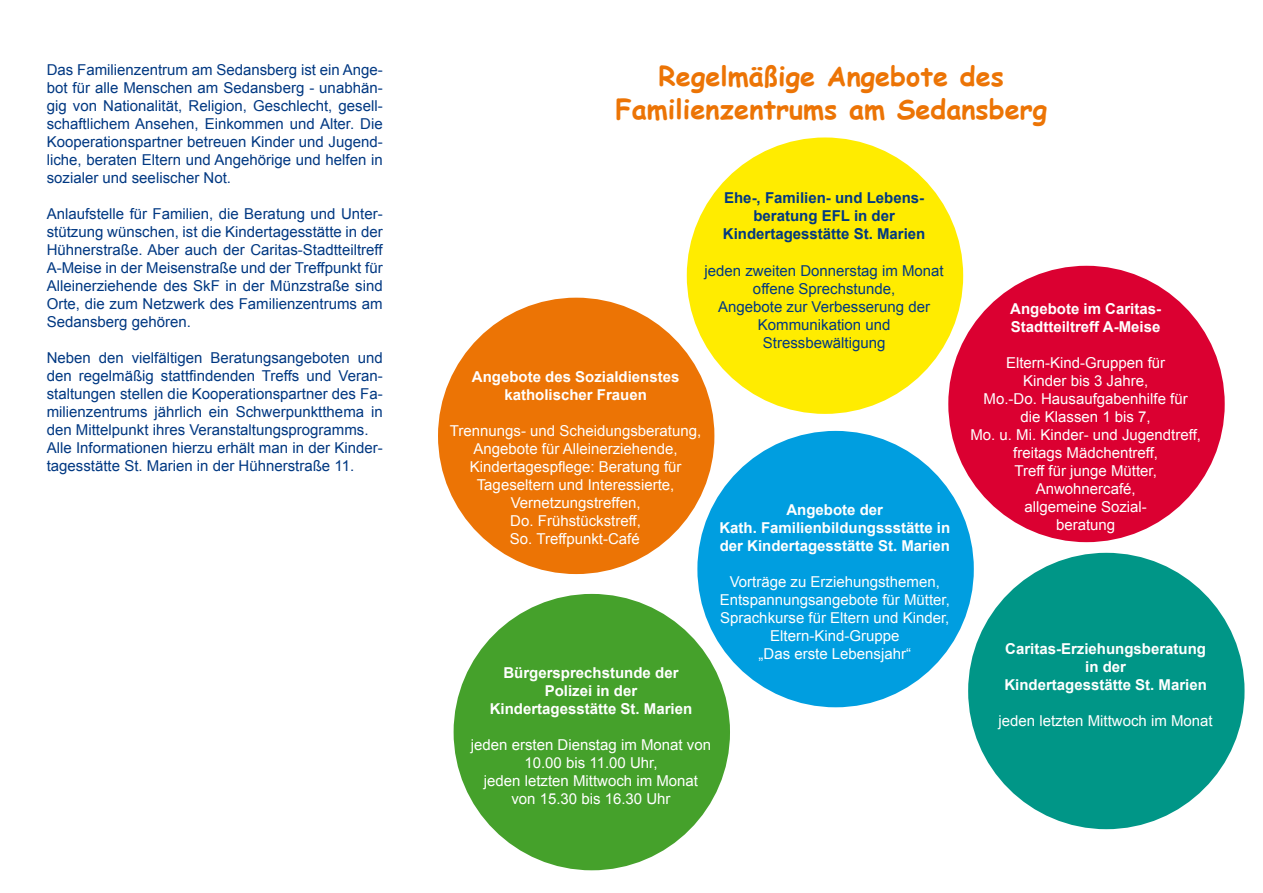
<style>
.page{position:relative;width:1263px;height:893px;background:#fff}
.page>*{position:absolute;margin:0;border:0;box-sizing:border-box;transform-origin:0 0}
.t1{font:700 27px/32.4px "Comic Sans MS";color:#ec7405;text-align:center}
.t2{font:15px/18px "Arial";color:#003882;text-align:justify}
.t3{font:15px/18px "Arial";color:#fff;text-align:center}
.t4{font:700 15px/18px "Arial";color:#fff;text-align:center}
.t5{font:700 15px/18px "Arial";color:#003882;text-align:center}
</style>
<div class="page">
<div style="left:948px;top:266px;width:277px;height:276px;background:#db0031;border-radius:50%"></div>
<div style="left:968px;top:553px;width:276px;height:276px;background:#009687;border-radius:50%"></div>
<div style="left:687px;top:137px;width:276px;height:277px;background:#ffec00;border-radius:50%"></div>
<div style="left:697px;top:431px;width:277px;height:276px;background:#009ee0;border-radius:50%"></div>
<div style="left:454px;top:594px;width:276px;height:276px;background:#45a12b;border-radius:50%"></div>
<div style="left:438px;top:298px;width:276px;height:276px;background:#ec7405;border-radius:50%"></div>
<p class="t2" style="left:47px;top:61px;width:337px">Das Familienzentrum am Sedansberg ist ein Ange&shy;bot für alle Menschen am Sedansberg - unabhän&shy;gig von Nationalität, Religion, Geschlecht, gesell&shy;schaftlichem Ansehen, Einkommen und Alter. Die Kooperationspartner betreuen Kinder und Jugend&shy;liche, beraten Eltern und Angehörige und helfen in sozialer und seelischer Not.</p>
<p class="t2" style="left:47px;top:205px;width:337px">Anlaufstelle für Familien, die Beratung und Unter&shy;stützung wünschen, ist die Kindertagesstätte in der Hühnerstraße. Aber auch der Caritas-Stadtteiltreff A-Meise in der Meisenstraße und der Treffpunkt für Alleinerziehende des SkF in der Münzstraße sind Orte, die zum Netzwerk des Familienzentrums am Sedansberg gehören.</p>
<p class="t2" style="left:47px;top:349px;width:337px;text-align:left">Neben den vielfältigen Beratungsangeboten und den regelmäßig stattfindenden Treffs und Veran&shy;staltungen stellen die Kooperationspartner des Fa&shy;milienzentrums jährlich ein Schwerpunktthema in den Mittelpunkt ihres Veranstaltungsprogramms.<br>Alle Informationen hierzu erhält man in der Kinder&shy;tagesstätte St. Marien in der Hühnerstraße 11.</p>
<h1 class="t1" style="left:616px;top:59px;width:433px">Regelmäßige Angebote des<br>Familienzentrums am Sedansberg</h1>
<p class="t5" style="left:723px;top:190px;width:204px">Ehe-, Familien- und Lebens&shy;beratung EFL in der<br>Kindertagesstätte St. Marien</p>
<p class="t2" style="left:704px;top:261px;width:241px;text-align:center">jeden zweiten Donnerstag im Monat offene Sprechstunde,<br>Angebote zur Verbesserung der<br>Kommunikation und<br>Stressbewältigung</p>
<p class="t4" style="left:472px;top:368px;width:209px">Angebote des Sozialdienstes katholischer Frauen</p>
<p class="t3" style="left:450px;top:422px;width:253px">Trennungs- und Scheidungsberatung,<br>Angebote für Alleinerziehende,<br>Kindertagespflege: Beratung für<br>Tageseltern und Interessierte,<br>Vernetzungstreffen,<br>Do. Frühstückstreff,<br>So. Treffpunkt-Café</p>
<p class="t4" style="left:490px;top:664px;width:204px">Bürgersprechstunde der<br>Polizei in der<br>Kindertagesstätte St. Marien</p>
<p class="t3" style="left:471px;top:736px;width:242px">jeden ersten Dienstag im Monat von<br>10.00 bis 11.00 Uhr,<br>jeden letzten Mittwoch im Monat von 15.30 bis 16.30 Uhr</p>
<p class="t4" style="left:719px;top:501px;width:232px">Angebote der<br>Kath. Familienbildungssstätte in der Kindertagesstätte St. Marien</p>
<p class="t3" style="left:720px;top:573px;width:232px">Vorträge zu Erziehungsthemen,<br>Entspannungsangebote für Mütter,<br>Sprachkurse für Eltern und Kinder,<br>Eltern-Kind-Gruppe<br>„Das erste Lebensjahr“</p>
<p class="t4" style="left:1010px;top:300px;width:152px;text-align:left">Angebote im Caritas-<br>Stadtteiltreff A-Meise</p>
<p class="t3" style="left:970px;top:354px;width:232px">Eltern-Kind-Gruppen für<br>Kinder bis 3 Jahre,<br>Mo.-Do. Hausaufgabenhilfe für<br>die Klassen 1 bis 7,<br>Mo. u. Mi. Kinder- und Jugendtreff, freitags Mädchentreff,<br>Treff für junge Mütter,<br>Anwohnercafé,<br>allgemeine Sozial-<br>beratung</p>
<p class="t4" style="left:1004px;top:640px;width:204px">Caritas-Erziehungsberatung in der<br>Kindertagesstätte St. Marien</p>
<p class="t3" style="left:998px;top:712px;width:216px">jeden letzten Mittwoch im Monat</p>
</div>
